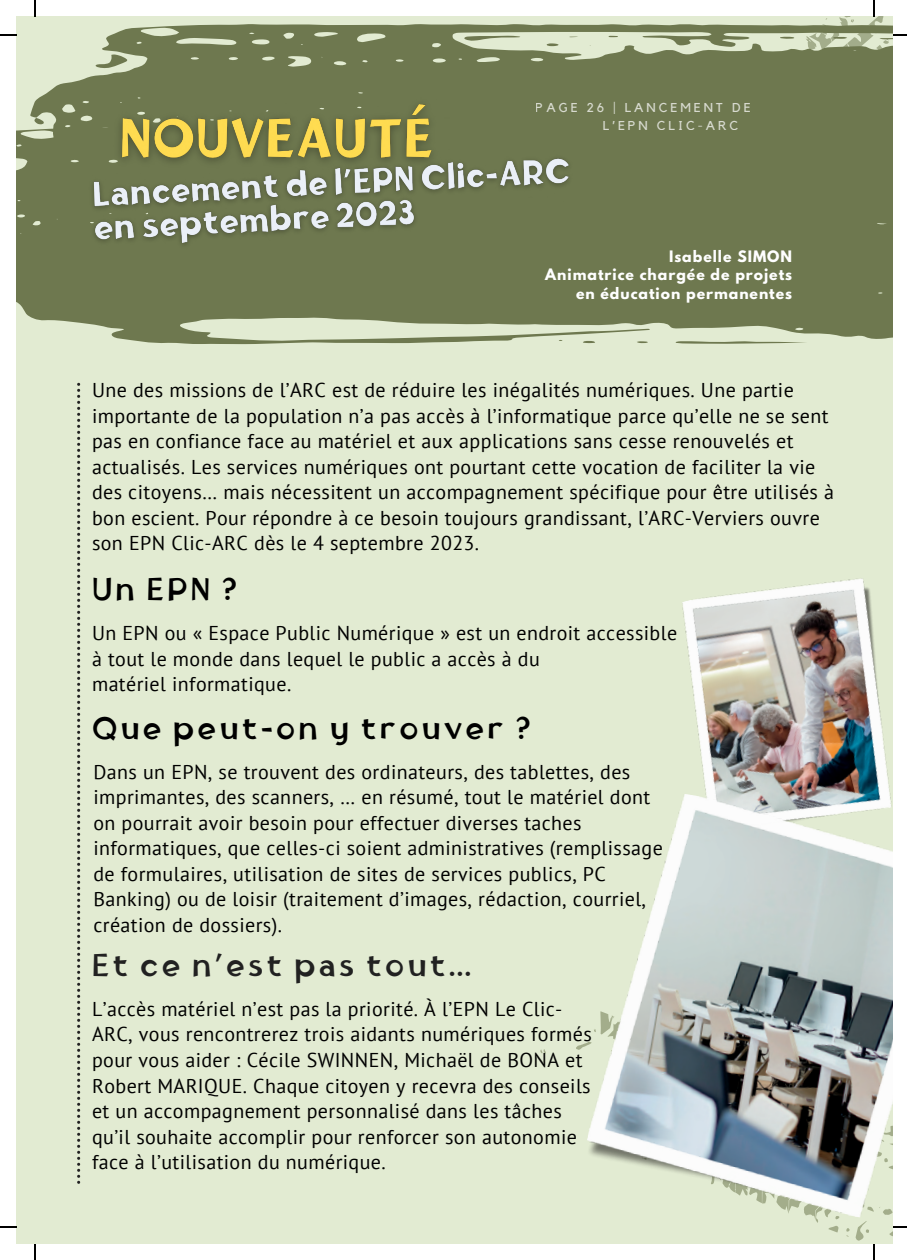
<style>
.page{position:relative;width:907px;height:1260px;background:#fff}
.page>*{position:absolute;margin:0;border:0;box-sizing:border-box;transform-origin:0 0}
.t1{font:31px "Tufuli Arabic";letter-spacing:.1em;color:#000}
.t2{font:31px "Tufuli Arabic";letter-spacing:.1em;color:#212121}
.t3{font:20px/25.6px "PT Sans";letter-spacing:.02em;color:#000}
.t4{font:700 14px "League Spartan";letter-spacing:.07em;color:#fff}
.t5{font:12.8px/17.4px "Kollektif";letter-spacing:.23em;color:#fff}
</style>
<div class="page">
<div style="left:16px;top:16px;width:876px;height:1228px;background:#e2ebd2"></div>
<svg style="left:77px;top:383px;width:3px;height:800px"></svg>
<svg style="left:30px;top:24px;width:593px;height:102px;fill:#6e784f"></svg>
<svg style="left:94px;top:54px;width:33px;height:15px"></svg>
<svg style="left:33px;top:118px;width:12px;height:6px"></svg>
<svg style="left:463px;top:36px;width:57px;height:5px"></svg>
<svg style="left:546px;top:43px;width:12px;height:3px"></svg>
<svg style="left:16px;top:126px;width:876px;height:218px;fill:#6e784f"></svg>
<svg style="left:675px;top:341px;width:132px;height:3px"></svg>
<svg style="left:582px;top:340px;width:13px;height:3px"></svg>
<svg style="left:636px;top:341px;width:11px;height:2px"></svg>
<svg style="left:488px;top:138px;width:10px;height:2px"></svg>
<svg style="left:623px;top:16px;width:269px;height:302px;background:#768058"></svg>
<img style="left:682px;top:578px;width:208px;height:209px">
<img style="left:581px;top:787px;width:311px;height:438px">
<img style="left:105px;top:92px;width:344px;height:55px">
<img style="left:82px;top:147px;width:506px;height:112px">
<svg style="left:34px;top:0;width:2px;height:16px"></svg>
<svg style="left:0;top:34px;width:16px;height:2px"></svg>
<svg style="left:873px;top:0;width:1px;height:16px"></svg>
<svg style="left:879px;top:34px;width:28px;height:7px"></svg>
<svg style="left:34px;top:1244px;width:2px;height:15px"></svg>
<svg style="left:0;top:1226px;width:16px;height:1px"></svg>
<svg style="left:873px;top:1244px;width:1px;height:15px"></svg>
<svg style="left:892px;top:1226px;width:15px;height:1px"></svg>
<p class="t5" style="left:603px;top:100px;width:149px;text-indent:-67px">PAGE 26 | LANCEMENT DE<br>L’EPN CLIC-ARC</p>
<p class="t4" style="left:669px;top:249px;width:124px">Isabelle SIMON</p>
<p class="t4" style="left:545px;top:268px;width:248px">Animatrice chargée de projets</p>
<p class="t4" style="left:576px;top:286px;width:217px">en éducation permanentes</p>
<p class="t3" style="left:92px;top:377px;width:743px">Une des missions de l’ARC est de réduire les inégalités numériques. Une partie importante de la population n’a pas accès à l’informatique parce qu’elle ne se sent pas en confiance face au matériel et aux applications sans cesse renouvelés et actualisés. Les services numériques ont pourtant cette vocation de faciliter la vie des citoyens… mais nécessitent un accompagnement spécifique pour être utilisés à bon escient. Pour répondre à ce besoin toujours grandissant, l’ARC-Verviers ouvre son EPN Clic-ARC dès le 4 septembre 2023.</p>
<p class="t1" style="left:92px;top:577px;width:147px">Un EPN ?</p>
<p class="t3" style="left:92px;top:620px;width:586px">Un EPN ou « Espace Public Numérique » est un endroit accessible</p>
<p class="t3" style="left:92px;top:645px;width:449px">à tout le monde dans lequel le public a accès à du</p>
<p class="t3" style="left:92px;top:671px;width:201px">matériel informatique.</p>
<p class="t1" style="left:92px;top:715px;width:440px">Que peut-on y trouver ?</p>
<p class="t3" style="left:93px;top:758px;width:571px">Dans un EPN, se trouvent des ordinateurs, des tablettes, des imprimantes, des scanners, … en résumé, tout le matériel dont on pourrait avoir besoin pour effectuer diverses taches informatiques, que celles-ci soient administratives (remplissage de formulaires, utilisation de sites de services publics, PC Banking) ou de loisir (traitement d’images, rédaction, courriel, création de dossiers).</p>
<p class="t2" style="left:92px;top:952px;width:381px">Et ce n’est pas tout…</p>
<p class="t3" style="left:92px;top:995px;width:501px">L’accès matériel n’est pas la priorité. À l’EPN Le Clic-ARC, vous rencontrerez trois aidants numériques formés pour vous aider : Cécile SWINNEN, Michaël de BONA et Robert MARIQUE. Chaque citoyen y recevra des conseils et un accompagnement personnalisé dans les tâches qu’il souhaite accomplir pour renforcer son autonomie face à l’utilisation du numérique.</p>
</div>
